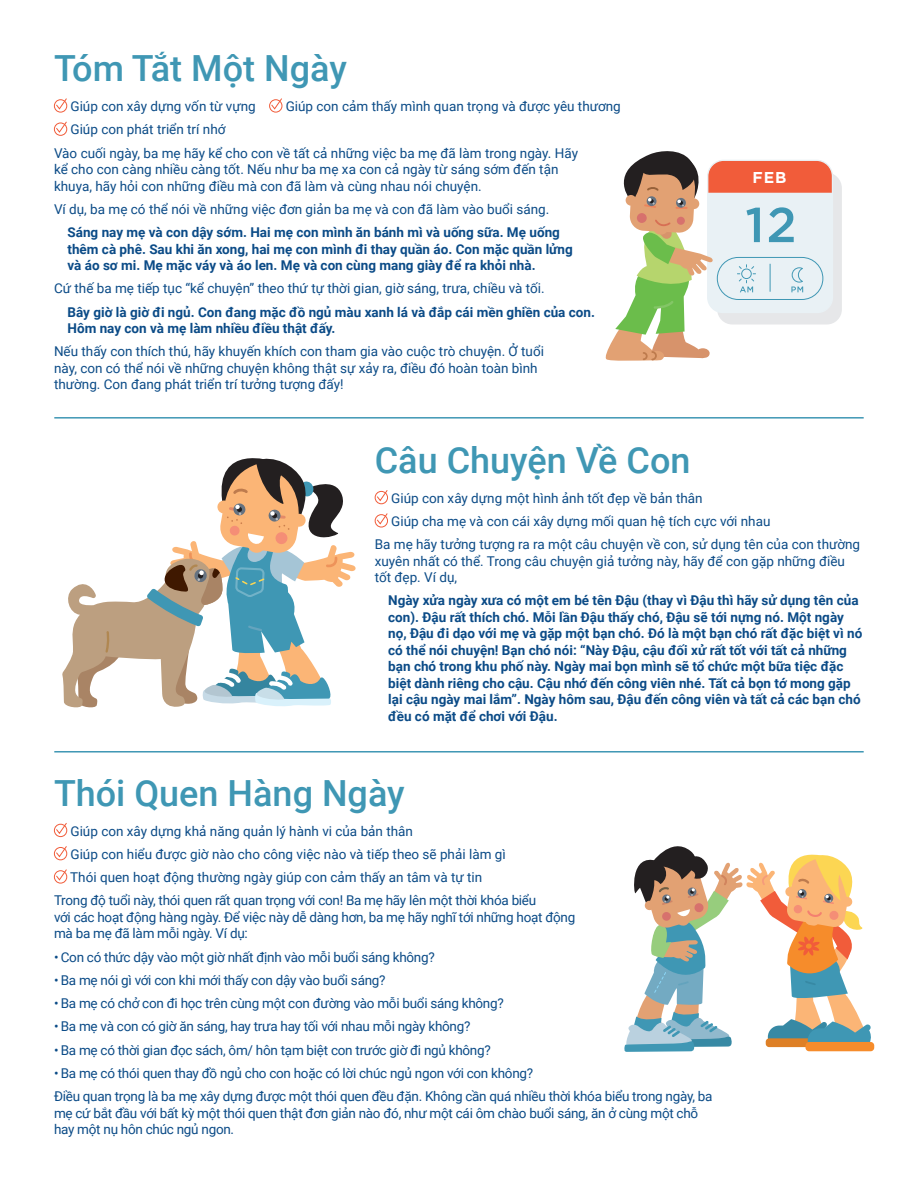
<style>
.page{position:relative;width:918px;height:1188px;background:#fff}
.page>*{position:absolute;margin:0;border:0;box-sizing:border-box;transform-origin:0 0}
.Activity_Name{font:500 36px "Roboto";color:#3f97b4}
.t1{font:700 15.75px "Gotham";color:#fff}
.Body_Text{font:13.5px/16.5px "Roboto";color:#0b4b87}
.Bold_Text{font:700 13.5px/16.5px "Roboto";color:#0b4b87}
.Body_Text-2{font:13.5px/16.5px "Roboto";letter-spacing:-.02em;color:#0b4b87}
</style>
<div class="page">
<div style="left:717px;top:172px;width:125px;height:153px;background:#e6e7e9;border-radius:16px"></div>
<svg style="left:605px;top:151px;width:227px;height:210px"></svg>
<div style="left:54px;top:99px;width:13px;height:13px;border:1px solid #f15c3a;border-radius:50%"></div>
<svg style="left:55px;top:98px;width:13px;height:12px"></svg>
<div style="left:269px;top:99px;width:13px;height:13px;border:1px solid #f15c3a;border-radius:50%"></div>
<svg style="left:271px;top:98px;width:12px;height:12px"></svg>
<div style="left:54px;top:123px;width:13px;height:13px;border:1px solid #f15c3a;border-radius:50%"></div>
<svg style="left:55px;top:121px;width:13px;height:12px"></svg>
<div style="left:375px;top:491px;width:13px;height:13px;border:1px solid #f15c3a;border-radius:50%"></div>
<svg style="left:376px;top:490px;width:12px;height:12px"></svg>
<div style="left:375px;top:514px;width:13px;height:13px;border:1px solid #f15c3a;border-radius:50%"></div>
<svg style="left:376px;top:513px;width:12px;height:12px"></svg>
<div style="left:54px;top:824px;width:13px;height:13px;border:1px solid #f15c3a;border-radius:50%"></div>
<svg style="left:55px;top:823px;width:13px;height:12px"></svg>
<div style="left:54px;top:847px;width:13px;height:13px;border:1px solid #f15c3a;border-radius:50%"></div>
<svg style="left:55px;top:846px;width:13px;height:12px"></svg>
<div style="left:54px;top:870px;width:13px;height:13px;border:1px solid #f15c3a;border-radius:50%"></div>
<svg style="left:55px;top:869px;width:13px;height:12px"></svg>
<hr style="left:54px;top:417px;width:810px;height:2px;background:#3f97b4">
<hr style="left:54px;top:751px;width:810px;height:2px;background:#3f97b4">
<div style="left:805px;top:1042px;width:69px;height:9px;background:#f68c2b;border-radius:4px"></div>
<svg style="left:624px;top:846px;width:248px;height:206px"></svg>
<svg style="left:62px;top:458px;width:294px;height:250px"></svg>
<p class="Activity_Name" style="left:54px;top:43px;width:294px">Tóm Tắt Một Ngày</p>
<p class="Body_Text" style="left:71px;top:97px;width:187px">Giúp con xây dựng vốn từ vựng</p>
<p class="Body_Text" style="left:286px;top:97px;width:337px">Giúp con cảm thấy mình quan trọng và được yêu thương</p>
<p class="Body_Text" style="left:71px;top:121px;width:156px">Giúp con phát triển trí nhớ</p>
<p class="Body_Text" style="left:54px;top:144px;width:526px">Vào cuối ngày, ba mẹ hãy kể cho con về tất cả những việc ba mẹ đã làm trong ngày. Hãy kể cho con càng nhiều càng tốt. Nếu như ba mẹ xa con cả ngày từ sáng sớm đến tận khuya, hãy hỏi con những điều mà con đã làm và cùng nhau nói chuyện.</p>
<p class="Body_Text" style="left:54px;top:200px;width:497px">Ví dụ, ba mẹ có thể nói về những việc đơn giản ba mẹ và con đã làm vào buổi sáng.</p>
<p class="Bold_Text" style="left:68px;top:223px;width:507px">Sáng nay mẹ và con dậy sớm. Hai mẹ con mình ăn bánh mì và uống sữa. Mẹ uống thêm cà phê. Sau khi ăn xong, hai mẹ con mình đi thay quần áo. Con mặc quần lửng và áo sơ mi. Mẹ mặc váy và áo len. Mẹ và con cùng mang giày để ra khỏi nhà.</p>
<p class="Body_Text" style="left:54px;top:280px;width:492px">Cứ thế ba mẹ tiếp tục “kể chuyện” theo thứ tự thời gian, giờ sáng, trưa, chiều và tối.</p>
<p class="Bold_Text" style="left:68px;top:303px;width:529px">Bây giờ là giờ đi ngủ. Con đang mặc đồ ngủ màu xanh lá và đắp cái mền ghiền của con.<br>Hôm nay con và mẹ làm nhiều điều thật đấy.</p>
<p class="Body_Text" style="left:54px;top:343px;width:492px">Nếu thấy con thích thú, hãy khuyến khích con tham gia vào cuộc trò chuyện. Ở tuổi này, con có thể nói về những chuyện không thật sự xảy ra, điều đó hoàn toàn bình thường. Con đang phát triển trí tưởng tượng đấy!</p>
<p class="t1" style="left:753px;top:168px;width:36px">FEB</p>
<p class="Activity_Name" style="left:375px;top:435px;width:317px">Câu Chuyện Về Con</p>
<p class="Body_Text" style="left:391px;top:489px;width:313px">Giúp con xây dựng một hình ảnh tốt đẹp về bản thân</p>
<p class="Body_Text" style="left:391px;top:512px;width:381px">Giúp cha mẹ và con cái xây dựng mối quan hệ tích cực với nhau</p>
<p class="Body_Text" style="left:375px;top:536px;width:487px">Ba mẹ hãy tưởng tượng ra ra một câu chuyện về con, sử dụng tên của con thường xuyên nhất có thể. Trong câu chuyện giả tưởng này, hãy để con gặp những điều tốt đẹp. Ví dụ,</p>
<p class="Bold_Text" style="left:388px;top:592px;width:476px">Ngày xửa ngày xưa có một em bé tên Đậu (thay vì Đậu thì hãy sử dụng tên của con). Đậu rất thích chó. Mỗi lần Đậu thấy chó, Đậu sẽ tới nựng nó. Một ngày nọ, Đậu đi dạo với mẹ và gặp một bạn chó. Đó là một bạn chó rất đặc biệt vì nó có thể nói chuyện! Bạn chó nói: “Này Đậu, cậu đối xử rất tốt với tất cả những bạn chó trong khu phố này. Ngày mai bọn mình sẽ tổ chức một bữa tiệc đặc biệt dành riêng cho cậu. Cậu nhớ đến công viên nhé. Tất cả bọn tớ mong gặp lại cậu ngày mai lắm”. Ngày hôm sau, Đậu đến công viên và tất cả các bạn chó đều có mặt để chơi với Đậu.</p>
<p class="Activity_Name" style="left:54px;top:767px;width:352px">Thói Quen Hàng Ngày</p>
<p class="Body_Text" style="left:71px;top:822px;width:344px">Giúp con xây dựng khả năng quản lý hành vi của bản thân</p>
<p class="Body_Text" style="left:71px;top:845px;width:437px">Giúp con hiểu được giờ nào cho công việc nào và tiếp theo sẽ phải làm gì</p>
<p class="Body_Text" style="left:70px;top:868px;width:414px">Thói quen hoạt động thường ngày giúp con cảm thấy an tâm và tự tin</p>
<p class="Body_Text-2" style="left:54px;top:892px;width:523px">Trong độ tuổi này, thói quen rất quan trọng với con! Ba mẹ hãy lên một thời khóa biểu<br>với các hoạt động hàng ngày. Để việc này dễ dàng hơn, ba mẹ hãy nghĩ tới những hoạt động mà ba mẹ đã làm mỗi ngày. Ví dụ:</p>
<p class="Body_Text-2" style="left:54px;top:948px;width:382px">• Con có thức dậy vào một giờ nhất định vào mỗi buổi sáng không?</p>
<p class="Body_Text-2" style="left:54px;top:971px;width:333px">• Ba mẹ nói gì với con khi mới thấy con dậy vào buổi sáng?</p>
<p class="Body_Text-2" style="left:54px;top:994px;width:451px">• Ba mẹ có chở con đi học trên cùng một con đường vào mỗi buổi sáng không?</p>
<p class="Body_Text-2" style="left:54px;top:1018px;width:418px">• Ba mẹ và con có giờ ăn sáng, hay trưa hay tối với nhau mỗi ngày không?</p>
<p class="Body_Text-2" style="left:54px;top:1041px;width:438px">• Ba mẹ có thời gian đọc sách, ôm/ hôn tạm biệt con trước giờ đi ngủ không?</p>
<p class="Body_Text-2" style="left:54px;top:1064px;width:481px">• Ba mẹ có thói quen thay đồ ngủ cho con hoặc có lời chúc ngủ ngon với con không?</p>
<p class="Body_Text-2" style="left:54px;top:1087px;width:660px">Điều quan trọng là ba mẹ xây dựng được một thói quen đều đặn. Không cần quá nhiều thời khóa biểu trong ngày, ba mẹ cứ bắt đầu với bất kỳ một thói quen thật đơn giản nào đó, như một cái ôm chào buổi sáng, ăn ở cùng một chỗ hay một nụ hôn chúc ngủ ngon.</p>
</div>
